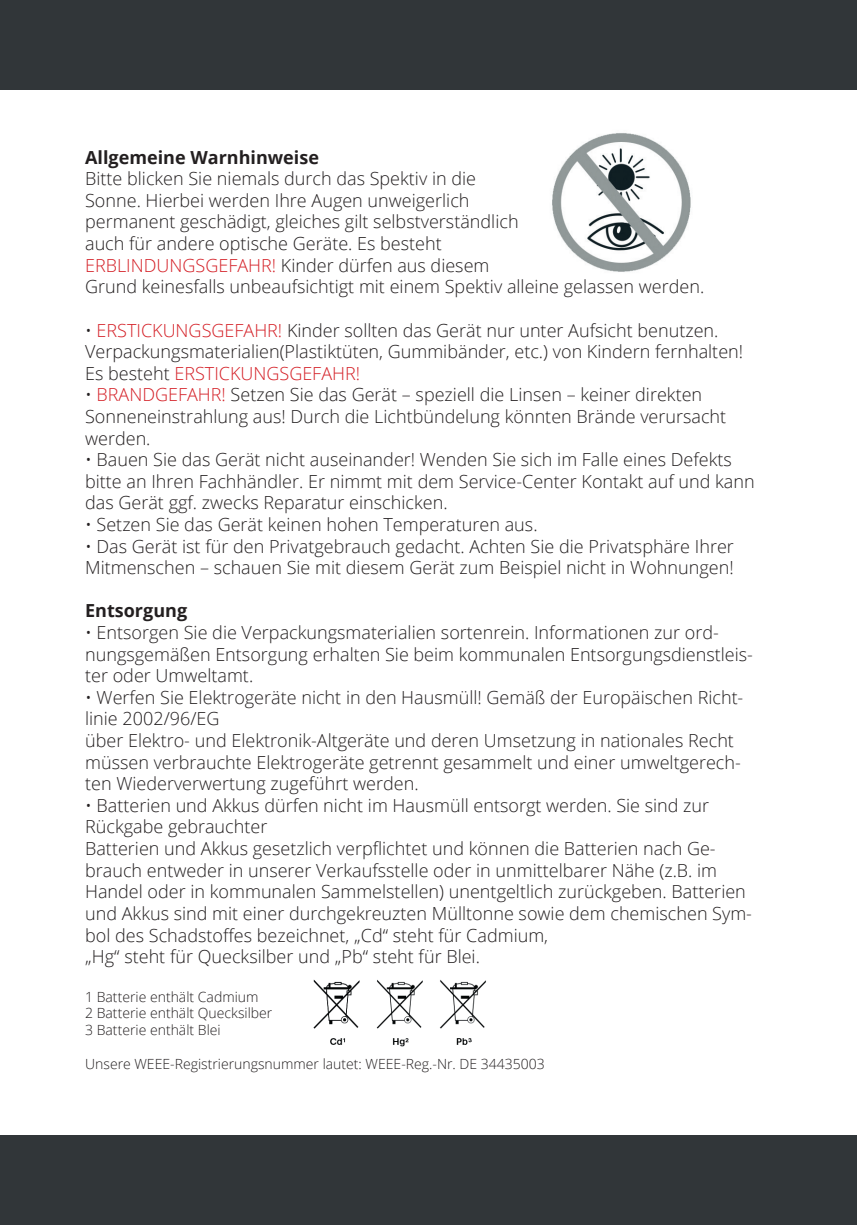
<style>
.page{position:relative;width:857px;height:1225px;background:#fff}
.page>*{position:absolute;margin:0;border:0;box-sizing:border-box;transform-origin:0 0}
.t1{font:300 18px/21.6px "Open Sans";color:#231f20}
.t2{font:700 18px "Open Sans";color:#231f20}
.t3{font:300 14px/16.8px "Open Sans";color:#231f20}
.s1{color:#d41f26}
</style>
<div class="page">
<div style="left:0;top:0;width:856px;height:89px;background:#313639"></div>
<div style="left:0;top:1136px;width:856px;height:89px;background:#313639"></div>
<img style="left:552px;top:133px;width:139px;height:139px">
<img style="left:313px;top:979px;width:173px;height:68px">
<p class="t2" style="left:85px;top:144px;width:235px">Allgemeine Warnhinweise</p>
<p class="t1" style="left:85px;top:167px;width:620px">Bitte blicken Sie niemals durch das Spektiv in die<br>Sonne. Hierbei werden Ihre Augen unweigerlich<br>permanent geschädigt, gleiches gilt selbstverständlich<br>auch für andere optische Geräte. Es besteht<br><span class="s1">ERBLINDUNGSGEFAHR!</span> Kinder dürfen aus diesem<br>Grund keinesfalls unbeaufsichtigt mit einem Spektiv alleine gelassen werden.</p>
<p class="t1" style="left:85px;top:319px;width:659px">• <span class="s1">ERSTICKUNGSGEFAHR!</span> Kinder sollten das Gerät nur unter Aufsicht benutzen.<br>Verpackungsmaterialien(Plastiktüten, Gummibänder, etc.) von Kindern fernhalten!<br>Es besteht <span class="s1">ERSTICKUNGSGEFAHR!</span></p>
<p class="t1" style="left:85px;top:383px;width:642px">• <span class="s1">BRANDGEFAHR!</span> Setzen Sie das Gerät – speziell die Linsen – keiner direkten<br>Sonneneinstrahlung aus! Durch die Lichtbündelung könnten Brände verursacht werden.</p>
<p class="t1" style="left:85px;top:448px;width:670px">• Bauen Sie das Gerät nicht auseinander! Wenden Sie sich im Falle eines Defekts bitte an Ihren Fachhändler. Er nimmt mit dem Service-Center Kontakt auf und kann das Gerät ggf. zwecks Reparatur einschicken.</p>
<p class="t1" style="left:85px;top:513px;width:453px">• Setzen Sie das Gerät keinen hohen Temperaturen aus.</p>
<p class="t1" style="left:85px;top:535px;width:650px">• Das Gerät ist für den Privatgebrauch gedacht. Achten Sie die Privatsphäre Ihrer<br>Mitmenschen – schauen Sie mit diesem Gerät zum Beispiel nicht in Wohnungen!</p>
<p class="t2" style="left:85px;top:598px;width:103px">Entsorgung</p>
<p class="t1" style="left:85px;top:621px;width:669px">• Entsorgen Sie die Verpackungsmaterialien sortenrein. Informationen zur ord&shy;nungsgemäßen Entsorgung erhalten Sie beim kommunalen Entsorgungsdienstleis&shy;ter oder Umweltamt.</p>
<p class="t1" style="left:85px;top:686px;width:659px">• Werfen Sie Elektrogeräte nicht in den Hausmüll! Gemäß der Europäischen Richt&shy;linie 2002/96/EG<br>über Elektro- und Elektronik-Altgeräte und deren Umsetzung in nationales Recht müssen verbrauchte Elektrogeräte getrennt gesammelt und einer umweltgerech&shy;ten Wiederverwertung zugeführt werden.</p>
<p class="t1" style="left:85px;top:794px;width:668px">• Batterien und Akkus dürfen nicht im Hausmüll entsorgt werden. Sie sind zur Rückgabe gebrauchter<br>Batterien und Akkus gesetzlich verpflichtet und können die Batterien nach Ge&shy;brauch entweder in unserer Verkaufsstelle oder in unmittelbarer Nähe (z.B. im Handel oder in kommunalen Sammelstellen) unentgeltlich zurückgeben. Batterien und Akkus sind mit einer durchgekreuzten Mülltonne sowie dem chemischen Sym&shy;bol des Schadstoffes bezeichnet, „Cd“ steht für Cadmium,<br>„Hg“ steht für Quecksilber und „Pb“ steht für Blei.</p>
<p class="t3" style="left:85px;top:987px;width:189px">1 Batterie enthält Cadmium<br>2 Batterie enthält Quecksilber<br>3 Batterie enthält Blei</p>
<p class="t3" style="left:85px;top:1055px;width:461px">Unsere WEEE-Registrierungsnummer lautet: WEEE-Reg.-Nr. DE 34435003</p>
</div>
